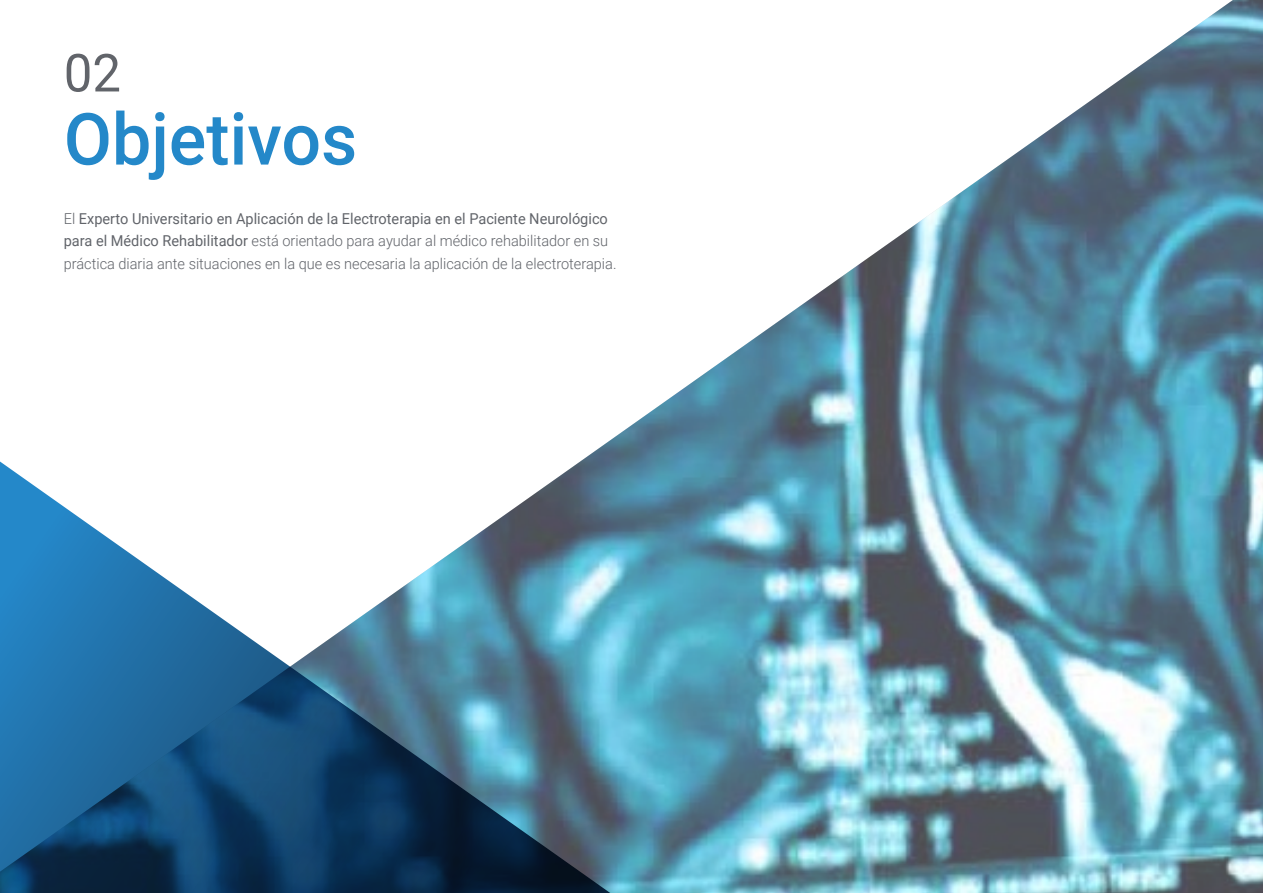
<style>
.page{position:relative;width:1263px;height:893px;background:#fff}
.page>*{position:absolute;margin:0;border:0;box-sizing:border-box;transform-origin:0 0}
.t1{font:500 72px "Roboto";color:#2488c9}
.t2{font:52.5px "Roboto";color:#61646a}
.t3{font:300 15px/22.5px "Roboto";color:#61646a}
.s1{font-weight:400}
</style>
<div class="page">
<img style="left:602px;top:0;width:661px;height:893px">
<svg style="left:0;top:446px;width:640px;height:447px"></svg>
<h2 class="t2" style="left:64px;top:36px;width:59px">02</h2>
<h1 class="t1" style="left:64px;top:89px;width:295px">Objetivos</h1>
<p class="t3" style="left:64px;top:207px;width:554px">El <span class="s1">Experto Universitario en Aplicación de la Electroterapia en el Paciente Neurológico para el Médico Rehabilitador</span> está orientado para ayudar al médico rehabilitador en su práctica diaria ante situaciones en la que es necesaria la aplicación de la electroterapia.</p>
</div>
